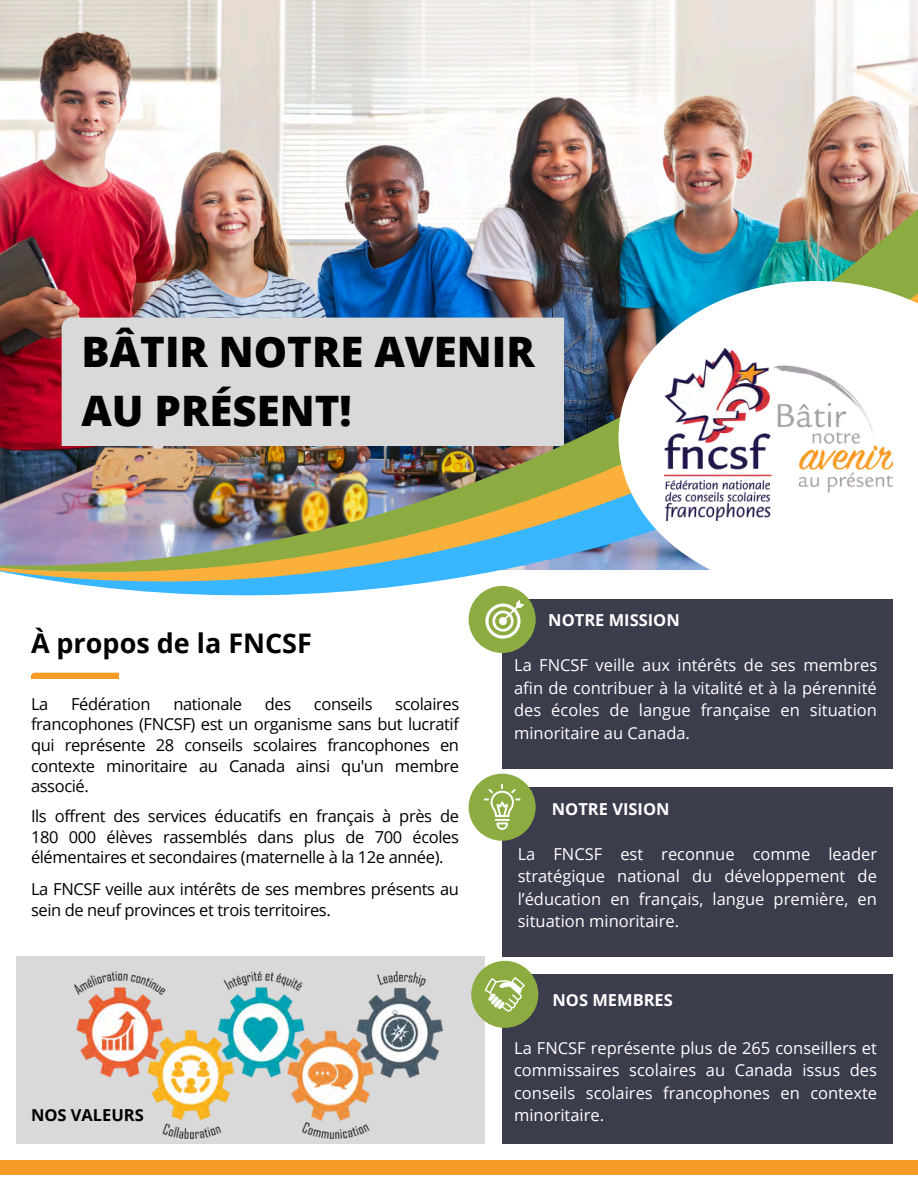
<style>
.page{position:relative;width:918px;height:1188px;background:#fff}
.page>*{position:absolute;margin:0;border:0;box-sizing:border-box;transform-origin:0 0}
.t1{font:800 42px/58.5px "Open Sans";color:#000}
.t2{font:700 27px "Open Sans";color:#000}
.t3{font:16.5px/20.7px "Open Sans";letter-spacing:-.025em;color:#000;text-align:justify}
.t4{font:16.5px/22.5px "Open Sans";color:#fff;text-align:justify}
.t5{font:700 16.5px "Open Sans";color:#fff}
.t6{font:700 16.5px "Open Sans";color:#000}
</style>
<div class="page">
<div style="left:17px;top:956px;width:468px;height:187px;background:#d9d9d9"></div>
<div style="left:502px;top:600px;width:391px;height:169px;background:#3b3c4c"></div>
<div style="left:502px;top:787px;width:391px;height:169px;background:#3b3c4c"></div>
<svg style="left:0;top:0;width:918px;height:141px"></svg>
<img style="left:0;top:141px;width:918px;height:485px">
<svg style="left:618px;top:281px;width:300px;height:313px"></svg>
<img style="left:664px;top:349px;width:229px;height:172px">
<div style="left:469px;top:586px;width:67px;height:67px;background:#8cac41;border-radius:50%"></div>
<svg style="left:485px;top:600px;width:39px;height:39px"></svg>
<div style="left:469px;top:774px;width:67px;height:67px;background:#8cac41;border-radius:50%"></div>
<svg style="left:484px;top:784px;width:36px;height:46px"></svg>
<div style="left:0;top:1160px;width:918px;height:15px;background:#f79b27"></div>
<div style="left:502px;top:974px;width:391px;height:169px;background:#3b3c4c"></div>
<div style="left:471px;top:961px;width:67px;height:67px;background:#8cac41;border-radius:50%"></div>
<svg style="left:485px;top:977px;width:40px;height:35px"></svg>
<img style="left:75px;top:972px;width:368px;height:166px">
<p class="t1" style="left:82px;top:322px;width:455px">BÂTIR NOTRE AVENIR<br>AU PRÉSENT!</p>
<p class="t2" style="left:31px;top:624px;width:282px">À propos de la FNCSF</p>
<h3 class="t3" style="left:31px;top:693px;width:19px">La</h3>
<h3 class="t3" style="left:71px;top:693px;width:81px">Fédération</h3>
<h3 class="t3" style="left:173px;top:693px;width:70px">nationale</h3>
<h3 class="t3" style="left:265px;top:693px;width:28px">des</h3>
<h3 class="t3" style="left:314px;top:693px;width:60px">conseils</h3>
<h3 class="t3" style="left:31px;top:693px;width:430px;text-indent:364px">scolaires francophones (FNCSF) est un organisme sans but lucratif qui représente 28 conseils scolaires francophones en contexte minoritaire au Canada ainsi qu'un membre associé.</h3>
<p class="t3" style="left:31px;top:805px;width:430px">Ils offrent des services éducatifs en français à près de 180 000 élèves rassemblés dans plus de 700 écoles élémentaires et secondaires (maternelle à la 12e année).</p>
<p class="t3" style="left:31px;top:879px;width:430px">La FNCSF veille aux intérêts de ses membres présents au sein de neuf provinces et trois territoires.</p>
<p class="t6" style="left:31px;top:1103px;width:114px">NOS VALEURS</p>
<p class="t5" style="left:548px;top:609px;width:133px">NOTRE MISSION</p>
<h1 class="t4" style="left:514px;top:654px;width:365px">La FNCSF veille aux intérêts de ses membres afin de contribuer à la vitalité et à la pérennité des écoles de langue française en situation minoritaire au Canada.</h1>
<p class="t5" style="left:552px;top:797px;width:119px">NOTRE VISION</p>
<h2 class="t4" style="left:518px;top:842px;width:361px">La FNCSF est reconnue comme leader stratégique national du développement de l’éducation en français, langue première, en situation minoritaire.</h2>
<p class="t5" style="left:553px;top:989px;width:122px">NOS MEMBRES</p>
<p class="t4" style="left:514px;top:1036px;width:364px">La FNCSF représente plus de 265 conseillers et commissaires scolaires au Canada issus des conseils scolaires francophones en contexte minoritaire.</p>
</div>
